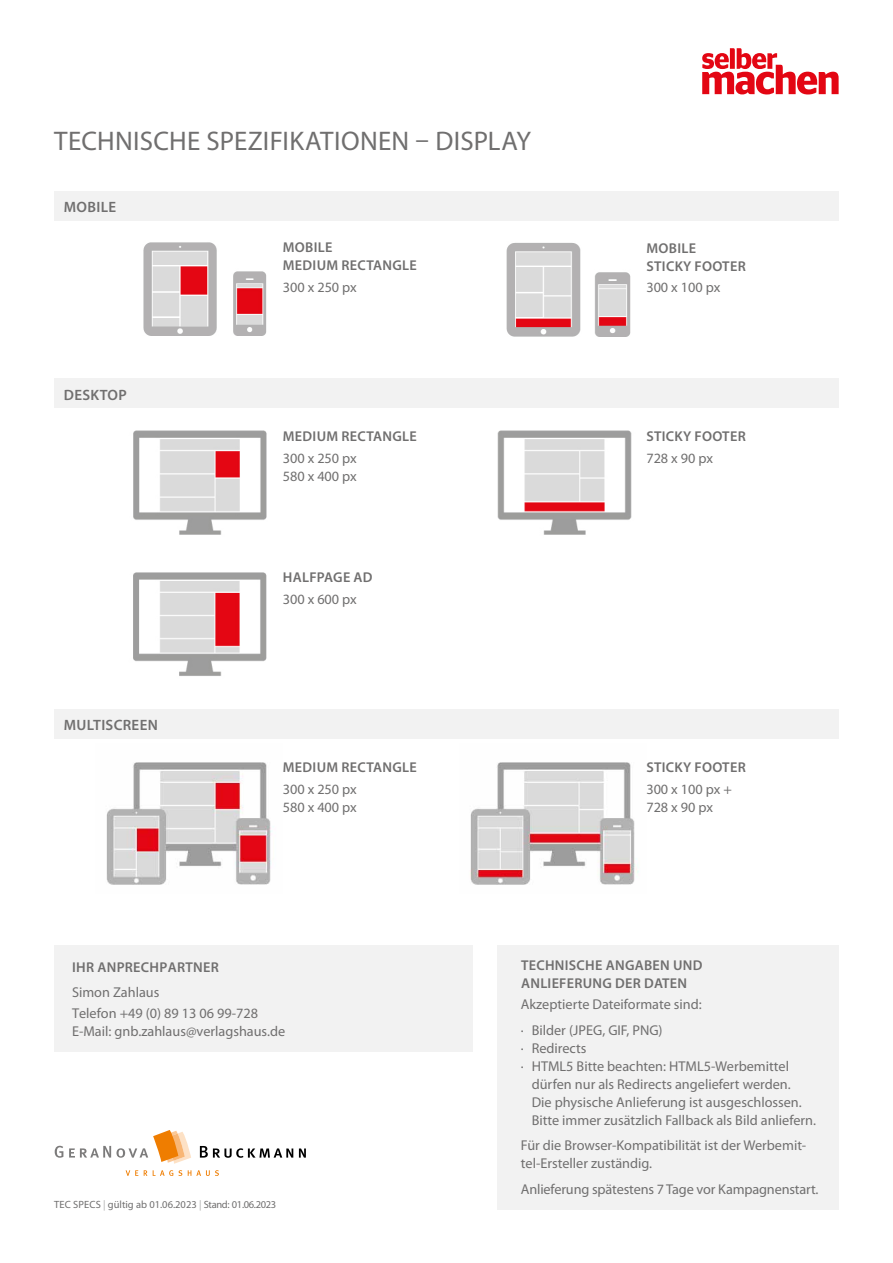
<style>
.page{position:relative;width:893px;height:1263px;background:#fff}
.page>*{position:absolute;margin:0;border:0;box-sizing:border-box;transform-origin:0 0}
.t1{font:27px "Myriad Pro";letter-spacing:.01em;color:#706f6f}
.t2{font:600 15px "Myriad Pro";letter-spacing:.02em;color:#706f6f}
.t3{font:14.25px/18px "Myriad Pro";color:#706f6f}
.t4{font:600 14.25px/18px "Myriad Pro";letter-spacing:.02em;color:#706f6f}
.t5{font:10.5px "Myriad Pro";color:#706f6f}
.s1{color:#aeaeae}
</style>
<div class="page">
<img style="left:133px;top:572px;width:134px;height:104px">
<img style="left:143px;top:242px;width:124px;height:94px">
<img style="left:506px;top:243px;width:125px;height:94px">
<img style="left:133px;top:430px;width:134px;height:105px">
<img style="left:497px;top:430px;width:135px;height:105px">
<img style="left:106px;top:762px;width:166px;height:123px">
<img style="left:470px;top:762px;width:169px;height:123px">
<svg style="left:702px;top:48px;width:137px;height:46px"></svg>
<div style="left:54px;top:191px;width:785px;height:30px;background:#f2f2f2"></div>
<div style="left:54px;top:378px;width:785px;height:30px;background:#f2f2f2"></div>
<div style="left:54px;top:709px;width:785px;height:30px;background:#f2f2f2"></div>
<svg style="left:200px;top:1146px;width:93px;height:12px"></svg>
<svg style="left:299px;top:1148px;width:7px;height:9px"></svg>
<svg style="left:55px;top:1146px;width:8px;height:12px"></svg>
<svg style="left:126px;top:1170px;width:12px;height:6px"></svg>
<svg style="left:144px;top:1170px;width:3px;height:6px"></svg>
<svg style="left:153px;top:1170px;width:29px;height:6px"></svg>
<svg style="left:188px;top:1170px;width:31px;height:6px"></svg>
<svg style="left:69px;top:1130px;width:122px;height:34px"></svg>
<div style="left:497px;top:945px;width:342px;height:264px;background:#f2f2f2"></div>
<div style="left:54px;top:945px;width:418px;height:106px;background:#f2f2f2"></div>
<h1 class="t1" style="left:54px;top:124px;width:478px">TECHNISCHE SPEZIFIKATIONEN – DISPLAY</h1>
<p class="t2" style="left:64px;top:198px;width:54px">MOBILE</p>
<p class="t2" style="left:64px;top:385px;width:64px">DESKTOP</p>
<p class="t2" style="left:64px;top:716px;width:95px">MULTISCREEN</p>
<p class="t4" style="left:283px;top:238px;width:135px">MOBILE<br>MEDIUM RECTANGLE</p>
<p class="t3" style="left:283px;top:278px;width:76px">300 x 250 px</p>
<p class="t4" style="left:283px;top:427px;width:135px">MEDIUM RECTANGLE</p>
<p class="t3" style="left:283px;top:449px;width:76px">300 x 250 px<br>580 x 400 px</p>
<p class="t4" style="left:283px;top:568px;width:91px">HALFPAGE AD</p>
<p class="t3" style="left:283px;top:590px;width:76px">300 x 600 px</p>
<p class="t4" style="left:283px;top:758px;width:135px">MEDIUM RECTANGLE</p>
<p class="t3" style="left:283px;top:780px;width:76px">300 x 250 px<br>580 x 400 px</p>
<p class="t4" style="left:72px;top:957px;width:148px">IHR ANPRECHPARTNER</p>
<p class="t3" style="left:72px;top:982px;width:188px;line-height:20.4px">Simon Zahlaus<br>Telefon +49 (0) 89 13 06 99-728</p>
<p class="t3" style="left:72px;top:1022px;width:215px">E-Mail: gnb.zahlaus@verlagshaus.de</p>
<p class="t5" style="left:54px;top:1198px;width:224px">TEC SPECS <span class="s1">|</span> gültig ab 01.06.2023 <span class="s1">|</span> Stand: 01.06.2023</p>
<p class="t4" style="left:646px;top:238px;width:101px">MOBILE<br>STICKY FOOTER</p>
<p class="t3" style="left:646px;top:278px;width:76px">300 x 100 px</p>
<p class="t4" style="left:646px;top:427px;width:101px">STICKY FOOTER</p>
<p class="t3" style="left:646px;top:449px;width:68px">728 x 90 px</p>
<p class="t4" style="left:646px;top:758px;width:101px">STICKY FOOTER</p>
<p class="t3" style="left:646px;top:780px;width:87px">300 x 100 px +<br>728 x 90 px</p>
<p class="t4" style="left:521px;top:956px;width:183px">TECHNISCHE ANGABEN UND<br>ANLIEFERUNG DER DATEN</p>
<p class="t3" style="left:521px;top:991px;width:182px;line-height:25.7px">Akzeptierte Dateiformate sind: · Bilder (JPEG, GIF, PNG)</p>
<p class="t3" style="left:521px;top:1038px;width:67px">· Redirects</p>
<p class="t3" style="left:521px;top:1056px;width:270px">· HTML5 Bitte beachten: HTML5-Werbemittel</p>
<p class="t3" style="left:532px;top:1074px;width:260px">dürfen nur als Redirects angeliefert werden.</p>
<p class="t3" style="left:532px;top:1092px;width:272px">Die physische Anlieferung ist ausgeschlossen.</p>
<p class="t3" style="left:532px;top:1110px;width:286px">Bitte immer zusätzlich Fallback als Bild anliefern.</p>
<p class="t3" style="left:521px;top:1136px;width:287px">Für die Browser-Kompatibilität ist der Werbemit&shy;tel-Ersteller zuständig.</p>
<p class="t3" style="left:521px;top:1180px;width:299px">Anlieferung spätestens 7 Tage vor Kampagnenstart.</p>
</div>
